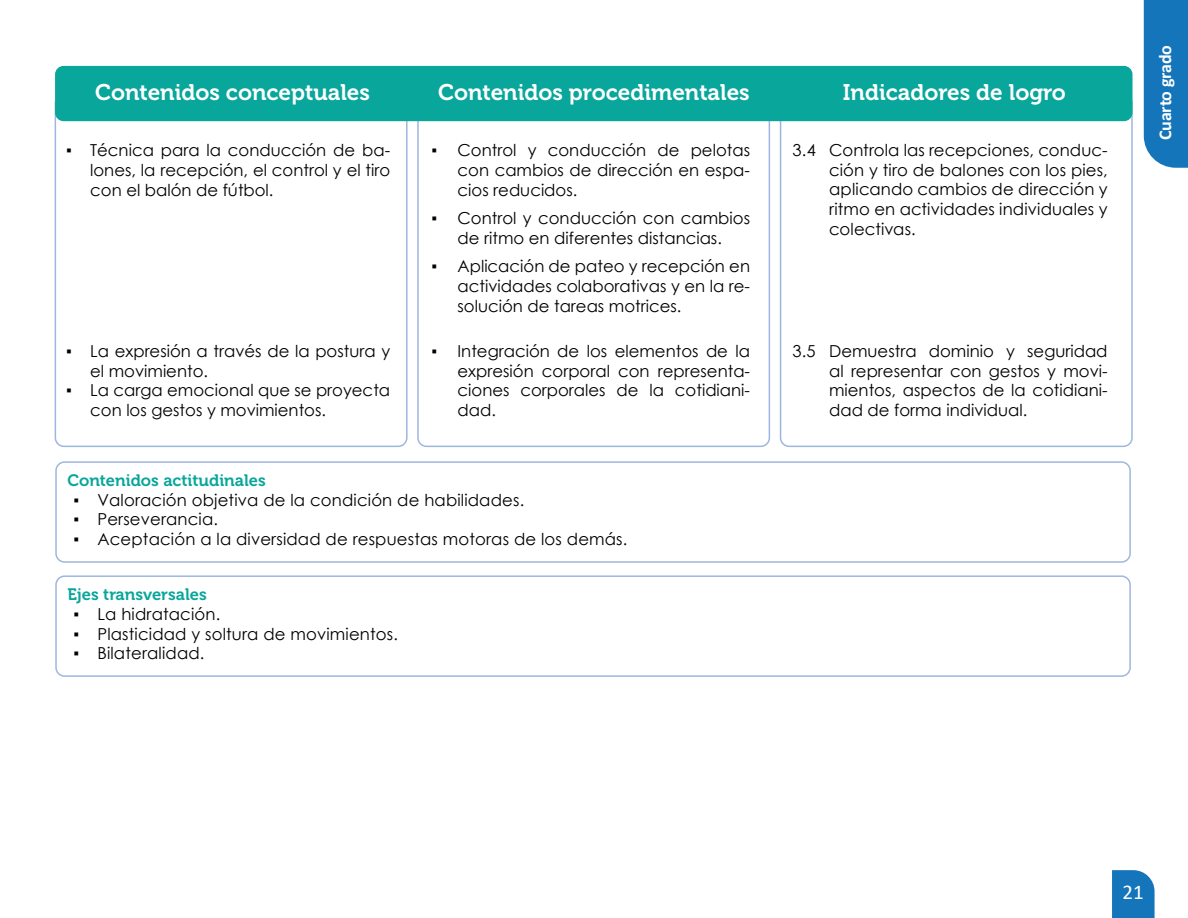
<style>
.page{position:relative;width:1188px;height:918px;background:#fff}
.page>*{position:absolute;margin:0;border:0;box-sizing:border-box;transform-origin:0 0}
.t1{font:22.5px "Museo 700";color:#fff}
.t2{font:21px "Calibri";color:#fff}
.t3{font:700 18px "Calibri";letter-spacing:-.01em;color:#fff}
.t4{font:16.5px/19.8px "Century Gothic";color:#000;text-align:justify}
.t5{font:16.5px "Museo 700";color:#09a69c}
</style>
<div class="page">
<div style="left:1144px;top:0;width:44px;height:168px;background:#1475bb"></div>
<svg style="left:1112px;top:870px;width:43px;height:48px"></svg>
<div style="left:780px;top:94px;width:353px;height:353px;border:2px solid #9fb6df;border-radius:9px"></div>
<div style="left:417px;top:94px;width:353px;height:353px;border:2px solid #9fb6df;border-radius:9px"></div>
<div style="left:55px;top:94px;width:353px;height:353px;border:2px solid #9fb6df;border-radius:9px"></div>
<div style="left:55px;top:461px;width:1076px;height:102px;border:2px solid #9fb6df;border-radius:9px"></div>
<div style="left:55px;top:575px;width:1076px;height:102px;border:2px solid #9fb6df;border-radius:9px"></div>
<div style="left:55px;top:66px;width:1078px;height:55px;background:#09a69c;border-radius:9px"></div>
<h1 class="t1" style="left:95px;top:80px;width:276px">Contenidos conceptuales</h1>
<h1 class="t1" style="left:438px;top:80px;width:313px">Contenidos procedimentales</h1>
<h1 class="t1" style="left:843px;top:80px;width:225px">Indicadores de logro</h1>
<p class="t4" style="left:90px;top:140px;width:302px;text-indent:-24px">▪ Técnica para la conducción de ba&shy;lones, la recepción, el control y el tiro con el balón de fútbol.</p>
<p class="t4" style="left:458px;top:140px;width:294px;text-indent:-26px">▪ Control y conducción de pelotas con cambios de dirección en espa&shy;cios reducidos.</p>
<p class="t4" style="left:432px;top:208px;width:320px;text-align:center">▪ Control y conducción con cambios de ritmo en diferentes distancias.</p>
<p class="t4" style="left:458px;top:256px;width:294px;text-indent:-26px">▪ Aplicación de pateo y recepción en actividades colaborativas y en la re&shy;solución de tareas motrices.</p>
<p class="t4" style="left:829px;top:140px;width:280px;text-indent:-37px">3.4 Controla las recepciones, conduc&shy;ción y tiro de balones con los pies, aplicando cambios de dirección y ritmo en actividades individuales y colectivas.</p>
<p class="t4" style="left:90px;top:341px;width:302px;text-indent:-24px">▪ La expresión a través de la postura y el movimiento.</p>
<p class="t4" style="left:90px;top:380px;width:301px;text-indent:-24px">▪ La carga emocional que se proyecta con los gestos y movimientos.</p>
<p class="t4" style="left:458px;top:341px;width:294px;text-indent:-26px">▪ Integración de los elementos de la expresión corporal con representa&shy;ciones corporales de la cotidiani&shy;dad.</p>
<p class="t4" style="left:829px;top:341px;width:280px;text-indent:-37px">3.5 Demuestra dominio y seguridad al representar con gestos y movi&shy;mientos, aspectos de la cotidiani&shy;dad de forma individual.</p>
<p class="t5" style="left:67px;top:471px;width:200px">Contenidos actitudinales</p>
<p class="t4" style="left:73px;top:490px;width:452px">▪ Valoración objetiva de la condición de habilidades.</p>
<p class="t4" style="left:73px;top:509px;width:146px">▪ Perseverancia.</p>
<p class="t4" style="left:73px;top:529px;width:556px">▪ Aceptación a la diversidad de respuestas motoras de los demás.</p>
<p class="t5" style="left:67px;top:585px;width:141px">Ejes transversales</p>
<p class="t4" style="left:73px;top:604px;width:148px">▪ La hidratación.</p>
<p class="t4" style="left:73px;top:623px;width:326px">▪ Plasticidad y soltura de movimientos.</p>
<p class="t4" style="left:73px;top:643px;width:133px">▪ Bilateralidad.</p>
<p class="t3" style="left:1153px;top:140px;width:97px;rotate:-90deg">Cuarto grado</p>
<p class="t2" style="left:1123px;top:878px;width:23px">21</p>
</div>
